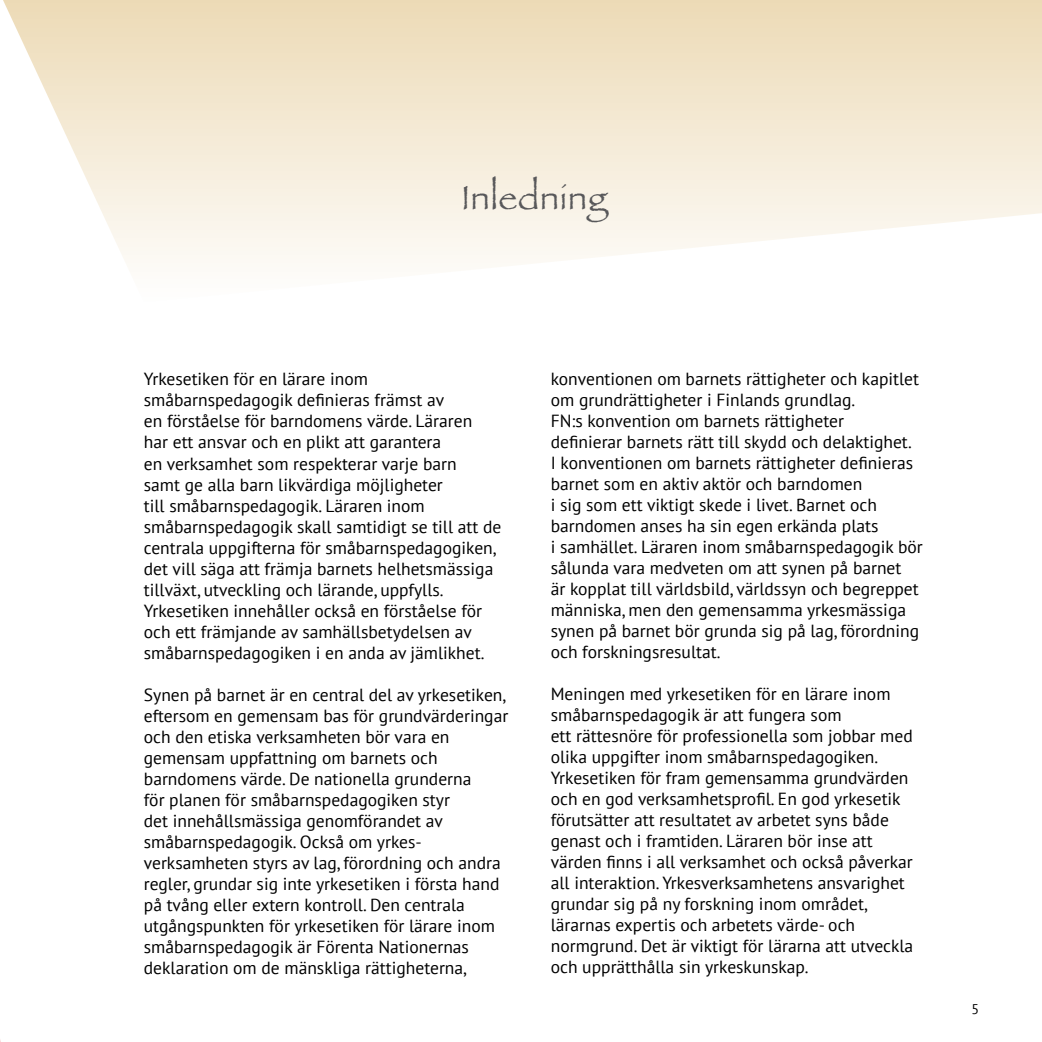
<style>
.page{position:relative;width:1042px;height:1042px;background:#fff}
.page>*{position:absolute;margin:0;border:0;box-sizing:border-box;transform-origin:0 0}
.t1{font:35px "Papyrus";letter-spacing:.02em;color:#58585a}
.t2{font:17.5px/21px "PT Sans";color:#000}
.t3{font:14px "PT Sans";color:#000}
</style>
<div class="page">
<svg style="left:3px;top:0;width:1039px;height:263px"></svg>
<h1 class="t1" style="left:461px;top:176px;width:147px">Inledning</h1>
<p class="t2" style="left:144px;top:368px;width:359px">Yrkesetiken för en lärare inom småbarnspedagogik definieras främst av<br>en förståelse för barndomens värde. Läraren<br>har ett ansvar och en plikt att garantera<br>en verksamhet som respekterar varje barn<br>samt ge alla barn likvärdiga möjligheter<br>till småbarnspedagogik. Läraren inom småbarnspedagogik skall samtidigt se till att de centrala uppgifterna för småbarnspedagogiken, det vill säga att främja barnets helhetsmässiga tillväxt, utveckling och lärande, uppfylls.<br>Yrkesetiken innehåller också en förståelse för och ett främjande av samhällsbetydelsen av småbarnspedagogiken i en anda av jämlikhet.</p>
<p class="t2" style="left:144px;top:683px;width:366px">Synen på barnet är en central del av yrkesetiken, eftersom en gemensam bas för grundvärderingar och den etiska verksamheten bör vara en gemensam uppfattning om barnets och barndomens värde. De nationella grunderna<br>för planen för småbarnspedagogiken styr<br>det innehållsmässiga genomförandet av småbarnspedagogik. Också om yrkes&shy;verksamheten styrs av lag, förordning och andra regler, grundar sig inte yrkesetiken i första hand på tvång eller extern kontroll. Den centrala utgångspunkten för yrkesetiken för lärare inom småbarnspedagogik är Förenta Nationernas deklaration om de mänskliga rättigheterna,</p>
<p class="t2" style="left:551px;top:368px;width:374px">konventionen om barnets rättigheter och kapitlet om grundrättigheter i Finlands grundlag.<br>FN:s konvention om barnets rättigheter<br>definierar barnets rätt till skydd och delaktighet.<br>I konventionen om barnets rättigheter definieras barnet som en aktiv aktör och barndomen<br>i sig som ett viktigt skede i livet. Barnet och barndomen anses ha sin egen erkända plats<br>i samhället. Läraren inom småbarnspedagogik bör sålunda vara medveten om att synen på barnet<br>är kopplat till världsbild, världssyn och begreppet människa, men den gemensamma yrkesmässiga synen på barnet bör grunda sig på lag, förordning och forskningsresultat.</p>
<p class="t2" style="left:551px;top:683px;width:364px">Meningen med yrkesetiken för en lärare inom småbarnspedagogik är att fungera som<br>ett rättesnöre för professionella som jobbar med olika uppgifter inom småbarnspedagogiken.<br>Yrkesetiken för fram gemensamma grundvärden och en god verksamhetsprofil. En god yrkesetik förutsätter att resultatet av arbetet syns både genast och i framtiden. Läraren bör inse att värden finns i all verksamhet och också påverkar all interaktion. Yrkesverksamhetens ansvarighet grundar sig på ny forskning inom området, lärarnas expertis och arbetets värde- och normgrund. Det är viktigt för lärarna att utveckla och upprätthålla sin yrkeskunskap.</p>
<p class="t3" style="left:971px;top:1000px;width:9px">5</p>
</div>
